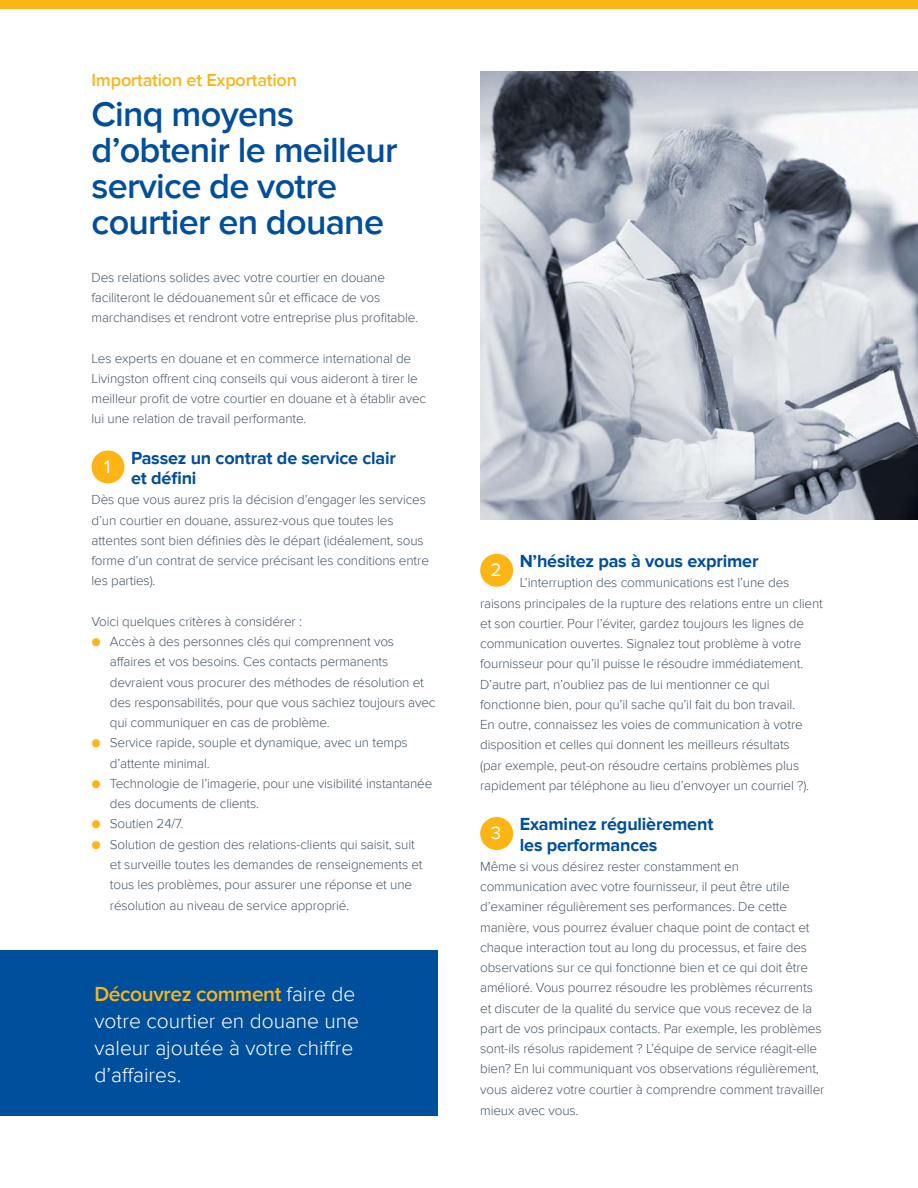
<style>
.page{position:relative;width:918px;height:1188px;background:#fff}
.page>*{position:absolute;margin:0;border:0;box-sizing:border-box;transform-origin:0 0}
.t1{font:600 36px/36px "Proxima Nova";letter-spacing:-.02em;color:#004f9d}
.t2{font:300 21px/27px "Proxima Nova";color:#fff}
.t3{font:18.75px "Proxima Nova";color:#fff}
.t4{font:700 18px/20.2px "Proxima Nova";letter-spacing:-.01em;color:#004f9d}
.t5{font:600 18px "Proxima Nova";letter-spacing:-.01em;color:#fcb515}
.t6{font:300 13.5px/20.2px "Proxima Nova";letter-spacing:-.01em;color:#485865}
.s1{color:#fcb515}
.s2{font-weight:600;color:#fcb515}
</style>
<div class="page">
<div style="left:0;top:0;width:918px;height:9px;background:#fcb515"></div>
<div style="left:91px;top:451px;width:33px;height:32px;background:#fcb515;border-radius:50%"></div>
<div style="left:0;top:950px;width:438px;height:166px;background:#004f9d"></div>
<div style="left:480px;top:554px;width:33px;height:33px;background:#fcb515;border-radius:50%"></div>
<div style="left:480px;top:817px;width:33px;height:33px;background:#fcb515;border-radius:50%"></div>
<img style="left:480px;top:72px;width:438px;height:447px">
<h3 class="t5" style="left:91px;top:70px;width:207px">Importation et Exportation</h3>
<h1 class="t1" style="left:91px;top:97px;width:308px">Cinq moyens d’obtenir le meilleur service de votre courtier en douane</h1>
<p class="t6" style="left:91px;top:267px;width:328px">Des relations solides avec votre courtier en douane faciliteront le dédouanement sûr et efficace de vos marchandises et rendront votre entreprise plus profitable.</p>
<p class="t6" style="left:91px;top:348px;width:336px">Les experts en douane et en commerce international de Livingston offrent cinq conseils qui vous aideront à tirer le meilleur profit de votre courtier en douane et à établir avec lui une relation de travail performante.</p>
<h3 class="t3" style="left:104px;top:456px;width:8px">1</h3>
<h3 class="t4" style="left:131px;top:448px;width:267px">Passez un contrat de service clair et défini</h3>
<p class="t6" style="left:91px;top:490px;width:339px">Dès que vous aurez pris la décision d’engager les services d’un courtier en douane, assurez-vous que toutes les attentes sont bien définies dès le départ (idéalement, sous forme d’un contrat de service précisant les conditions entre les parties).</p>
<p class="t6" style="left:91px;top:611px;width:212px">Voici quelques critères à considérer :</p>
<p class="t6" style="left:110px;top:632px;width:327px;text-indent:-18px"><span class="s1">●</span> Accès à des personnes clés qui comprennent vos affaires et vos besoins. Ces contacts permanents devraient vous procurer des méthodes de résolution et des responsabilités, pour que vous sachiez toujours avec qui communiquer en cas de problème.</p>
<p class="t6" style="left:110px;top:733px;width:299px;text-indent:-18px"><span class="s1">●</span> Service rapide, souple et dynamique, avec un temps d’attente minimal.</p>
<p class="t6" style="left:110px;top:773px;width:324px;text-indent:-18px"><span class="s1">●</span> Technologie de l’imagerie, pour une visibilité instantanée des documents de clients.</p>
<p class="t6" style="left:91px;top:814px;width:93px"><span class="s1">●</span> Soutien 24/7.</p>
<p class="t6" style="left:110px;top:834px;width:314px;text-indent:-18px"><span class="s1">●</span> Solution de gestion des relations-clients qui saisit, suit et surveille toutes les demandes de renseignements et tous les problèmes, pour assurer une réponse et une résolution au niveau de service approprié.</p>
<h2 class="t2" style="left:94px;top:981px;width:266px"><span class="s2">Découvrez comment</span> faire de votre courtier en douane une valeur ajoutée à votre chiffre d’affaires.</h2>
<h3 class="t3" style="left:490px;top:559px;width:13px">2</h3>
<h3 class="t4" style="left:520px;top:552px;width:240px">N’hésitez pas à vous exprimer</h3>
<p class="t6" style="left:480px;top:573px;width:344px;text-indent:40px">L’interruption des communications est l’une des raisons principales de la rupture des relations entre un client et son courtier. Pour l’éviter, gardez toujours les lignes de communication ouvertes. Signalez tout problème à votre fournisseur pour qu’il puisse le résoudre immédiatement.<br>D’autre part, n’oubliez pas de lui mentionner ce qui fonctionne bien, pour qu’il sache qu’il fait du bon travail.<br>En outre, connaissez les voies de communication à votre disposition et celles qui donnent les meilleurs résultats<br>(par exemple, peut-on résoudre certains problèmes plus rapidement par téléphone au lieu d’envoyer un courriel ?).</p>
<h3 class="t3" style="left:491px;top:822px;width:12px">3</h3>
<h3 class="t4" style="left:520px;top:815px;width:195px">Examinez régulièrement les performances</h3>
<p class="t6" style="left:480px;top:857px;width:346px">Même si vous désirez rester constamment en communication avec votre fournisseur, il peut être utile d’examiner régulièrement ses performances. De cette manière, vous pourrez évaluer chaque point de contact et chaque interaction tout au long du processus, et faire des observations sur ce qui fonctionne bien et ce qui doit être amélioré. Vous pourrez résoudre les problèmes récurrents et discuter de la qualité du service que vous recevez de la part de vos principaux contacts. Par exemple, les problèmes sont-ils résolus rapidement ? L’équipe de service réagit-elle bien? En lui communiquant vos observations régulièrement, vous aiderez votre courtier à comprendre comment travailler mieux avec vous.</p>
</div>
